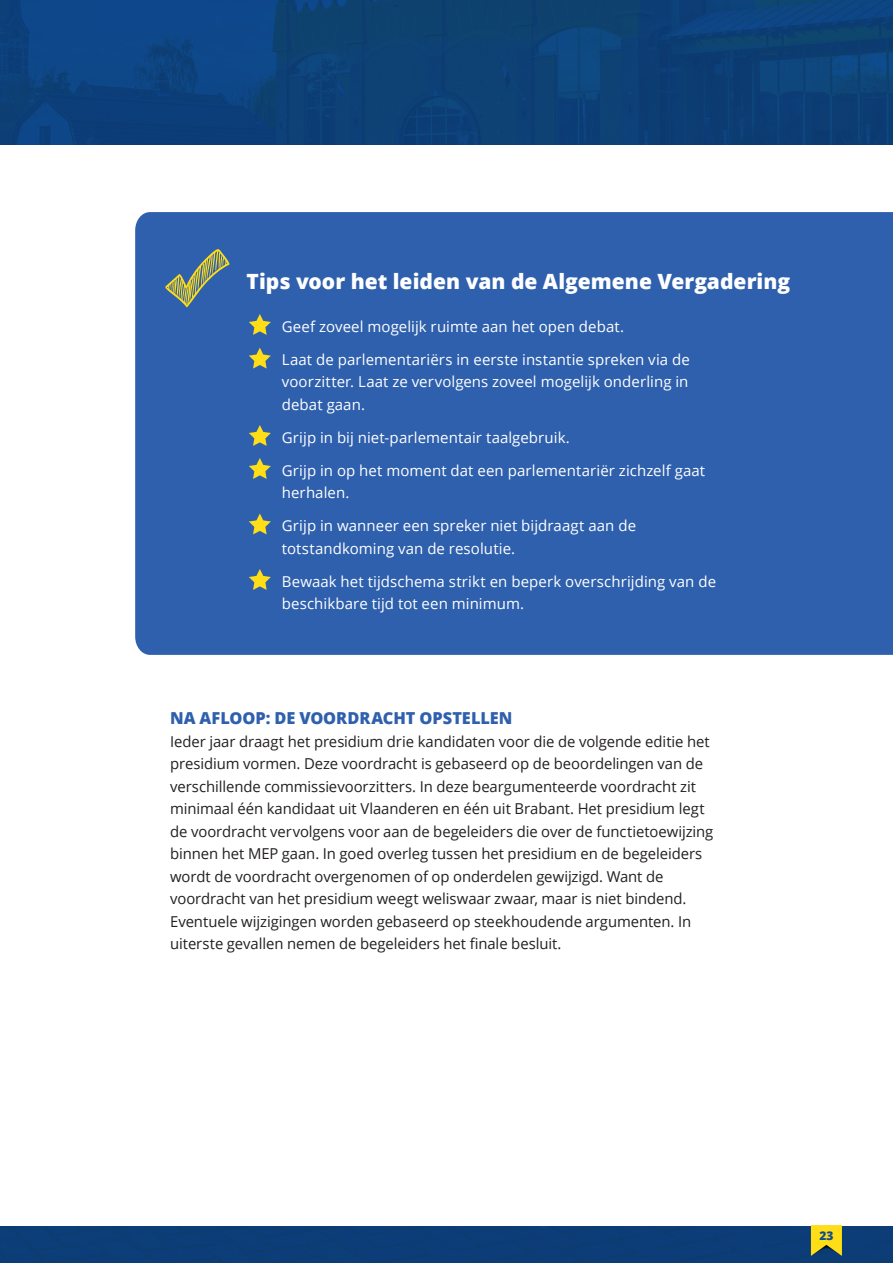
<style>
.page{position:relative;width:893px;height:1263px;background:#fff}
.page>*{position:absolute;margin:0;border:0;box-sizing:border-box;transform-origin:0 0}
.t1{font:800 21px "Open Sans";color:#fff}
.t2{font:800 16.5px "Open Sans";letter-spacing:-.005em;color:#2f60ad}
.t3{font:15px/22.5px "Open Sans";letter-spacing:-.005em;color:#231f20}
.t4{font:15px/22.5px "Open Sans";letter-spacing:.005em;color:#fff}
.t5{font:800 12px "Open Sans";color:#0f4c93}
</style>
<div class="page">
<div style="left:0;top:1226px;width:893px;height:37px;background:#0c3d78"></div>
<svg style="left:811px;top:1225px;width:31px;height:32px"></svg>
<img style="left:0;top:0;width:893px;height:145px">
<div style="left:135px;top:212px;width:758px;height:443px;background:#2f60ad"></div>
<svg style="left:249px;top:314px;width:22px;height:21px"></svg>
<svg style="left:249px;top:348px;width:22px;height:21px"></svg>
<svg style="left:249px;top:425px;width:22px;height:21px"></svg>
<svg style="left:249px;top:458px;width:22px;height:21px"></svg>
<svg style="left:249px;top:513px;width:22px;height:21px"></svg>
<svg style="left:249px;top:569px;width:22px;height:21px"></svg>
<svg style="left:165px;top:249px;width:65px;height:59px;background:#5a7a8d"></svg>
<p class="t1" style="left:247px;top:265px;width:545px">Tips voor het leiden van de Algemene Vergadering</p>
<p class="t4" style="left:282px;top:315px;width:344px">Geef zoveel mogelijk ruimte aan het open debat.</p>
<p class="t4" style="left:282px;top:348px;width:409px;text-align:justify">Laat de parlementariërs in eerste instantie spreken via de voorzitter. Laat ze vervolgens zoveel mogelijk onderling in debat gaan.</p>
<p class="t4" style="left:282px;top:426px;width:290px">Grijp in bij niet-parlementair taalgebruik.</p>
<p class="t4" style="left:282px;top:459px;width:425px">Grijp in op het moment dat een parlementariër zichzelf gaat herhalen.</p>
<p class="t4" style="left:282px;top:514px;width:356px">Grijp in wanneer een spreker niet bijdraagt aan de totstandkoming van de resolutie.</p>
<p class="t4" style="left:282px;top:570px;width:436px">Bewaak het tijdschema strikt en beperk overschrijding van de beschikbare tijd tot een minimum.</p>
<p class="t2" style="left:170px;top:706px;width:344px">NA AFLOOP: DE VOORDRACHT OPSTELLEN</p>
<p class="t3" style="left:170px;top:730px;width:545px">Ieder jaar draagt het presidium drie kandidaten voor die de volgende editie het presidium vormen. Deze voordracht is gebaseerd op de beoordelingen van de verschillende commissievoorzitters. In deze beargumenteerde voordracht zit minimaal één kandidaat uit Vlaanderen en één uit Brabant. Het presidium legt de voordracht vervolgens voor aan de begeleiders die over de functietoewijzing binnen het MEP gaan. In goed overleg tussen het presidium en de begeleiders wordt de voordracht overgenomen of op onderdelen gewijzigd. Want de voordracht van het presidium weegt weliswaar zwaar, maar is niet bindend.<br>Eventuele wijzigingen worden gebaseerd op steekhoudende argumenten. In uiterste gevallen nemen de begeleiders het finale besluit.</p>
<p class="t5" style="left:819px;top:1227px;width:16px">23</p>
</div>
